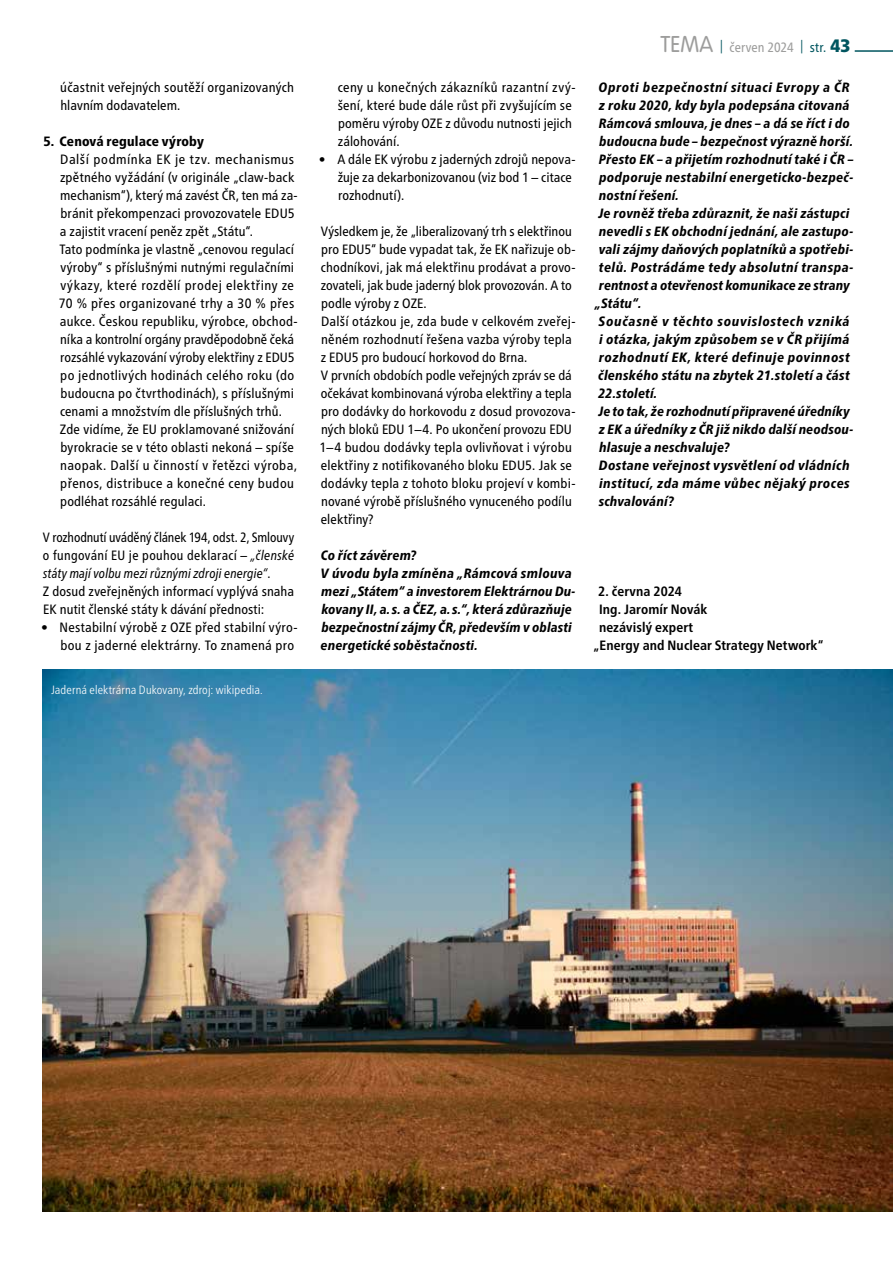
<style>
.page{position:relative;width:893px;height:1263px;background:#fff}
.page>*{position:absolute;margin:0;border:0;box-sizing:border-box;transform-origin:0 0}
.t1{font:condensed 13.5px/18px "Frutiger Neue LT Pro";letter-spacing:.01em;color:#000}
.t2{font:italic 800 condensed 13.5px/18px "Frutiger Neue LT Pro";letter-spacing:.02em;color:#000}
.t3{font:700 condensed 13.5px "Frutiger Neue LT Pro";letter-spacing:.01em;color:#000}
.t4{font:italic 800 condensed 13.5px "Frutiger Neue LT Pro";letter-spacing:.04em;color:#000}
.t5{font:italic 800 condensed 13.5px "Frutiger Neue LT Pro";letter-spacing:.045em;color:#000}
.t6{font:italic 800 condensed 13.5px "Frutiger Neue LT Pro";letter-spacing:.05em;color:#000}
.t7{font:800 condensed 13.5px "Frutiger Neue LT Pro";letter-spacing:.01em;color:#000}
.t8{font:condensed 13.5px "Frutiger Neue LT Pro";letter-spacing:.005em;color:#9d9d9c}
.t9{font:300 condensed 12px "Frutiger Neue LT Pro";letter-spacing:.01em;color:#fff}
.s1{font-style:italic}
.s2{font-family:"VAG Rundschrift D";font-weight:300;font-stretch:normal;font-size:24px}
.s3{font-family:"Myriad Pro";color:#00555f}
.s4{color:#00555f}
.s5{font-weight:900;font-size:18px;color:#00555f}
</style>
<div class="page">
<img style="left:43px;top:669px;width:850px;height:543px">
<hr style="left:855px;top:50px;width:38px;height:2px;background:#00555f">
<p class="t1" style="left:60px;top:79px;width:235px">účastnit veřejných soutěží organizovaných hlavním dodavatelem.</p>
<p class="t7" style="left:43px;top:134px;width:162px">5. Cenová regulace výroby</p>
<p class="t1" style="left:59px;top:151px;width:240px">Další podmínka EK je tzv. mechanismus zpětného vyžádání (v originále „claw-back mechanism“), který má zavést ČR, ten má za&shy;bránit překompenzaci provozovatele EDU5 a zajistit vracení peněz zpět „Státu“.<br>Tato podmínka je vlastně „cenovou regulací výroby“ s příslušnými nutnými regulačními výkazy, které rozdělí prodej elektřiny ze 70 % přes organizované trhy a 30 % přes aukce. Českou republiku, výrobce, obchod&shy;níka a kontrolní orgány pravděpodobně čeká rozsáhlé vykazování výroby elektřiny z EDU5 po jednotlivých hodinách celého roku (do budoucna po čtvrthodinách), s příslušnými cenami a množstvím dle příslušných trhů.<br>Zde vidíme, že EU proklamované snižování byrokracie se v této oblasti nekoná – spíše naopak. Další u činností v řetězci výroba, přenos, distribuce a konečné ceny budou podléhat rozsáhlé regulaci.</p>
<p class="t1" style="left:43px;top:529px;width:253px">V rozhodnutí uváděný článek 194, odst. 2, Smlouvy o fungování EU je pouhou deklarací – <span class="s1">„členské státy mají volbu mezi různými zdroji energie“</span>.<br>Z dosud zveřejněných informací vyplývá snaha EK nutit členské státy k dávání přednosti:</p>
<p class="t1" style="left:41px;top:619px;width:258px;text-align:right">• Nestabilní výrobě z OZE před stabilní výro&shy;bou z jaderné elektrárny. To znamená pro</p>
<p class="t9" style="left:51px;top:683px;width:213px">Jaderná elektrárna Dukovany, zdroj: wikipedia.</p>
<p class="t1" style="left:338px;top:79px;width:239px">ceny u konečných zákazníků razantní zvý&shy;šení, které bude dále růst při zvyšujícím se poměru výroby OZE z důvodu nutnosti jejich zálohování.</p>
<p class="t1" style="left:338px;top:150px;width:239px;text-indent:-19px">• A dále EK výrobu z jaderných zdrojů nepova&shy;žuje za dekarbonizovanou (viz bod 1 – citace rozhodnutí).</p>
<p class="t1" style="left:319px;top:223px;width:257px">Výsledkem je, že „liberalizovaný trh s elektřinou pro EDU5“ bude vypadat tak, že EK nařizuje ob&shy;chodníkovi, jak má elektřinu prodávat a provo&shy;zovateli, jak bude jaderný blok provozován. A to podle výroby z OZE.<br>Další otázkou je, zda bude v celkovém zveřej&shy;něném rozhodnutí řešena vazba výroby tepla z EDU5 pro budoucí horkovod do Brna.<br>V prvních obdobích podle veřejných zpráv se dá očekávat kombinovaná výroba elektřiny a tepla pro dodávky do horkovodu z dosud provozova&shy;ných bloků EDU 1−4. Po ukončení provozu EDU 1–4 budou dodávky tepla ovlivňovat i výrobu elektřiny z notifikovaného bloku EDU5. Jak se dodávky tepla z tohoto bloku projeví v kombi&shy;nované výrobě příslušného vynuceného podílu elektřiny?</p>
<p class="t2" style="left:321px;top:546px;width:256px">Co říct závěrem?<br>V úvodu byla zmíněna „Rámcová smlouva mezi „Státem“ a investorem Elektrárnou Du&shy;kovany II, a.s. a ČEZ, a.s.“, která zdůrazňuje bezpečnostní zájmy ČR, především v oblasti energetické soběstačnosti.</p>
<p class="t8" style="left:661px;top:39px;width:191px"><span class="s2">TEMA</span> <span class="s3">|</span> červen 2024 <span class="s3">|</span> <span class="s4">str.</span> <span class="s5">43</span></p>
<p class="t5" style="left:598px;top:79px;width:253px">Oproti bezpečnostní situaci Evropy a ČR</p>
<p class="t2" style="left:599px;top:96px;width:252px">z roku 2020, kdy byla podepsána citovaná</p>
<p class="t2" style="left:599px;top:114px;width:252px">Rámcová smlouva, je dnes – a dá se říct i do</p>
<p class="t2" style="left:599px;top:132px;width:255px">budoucna bude – bezpečnost výrazně horší.</p>
<p class="t2" style="left:599px;top:150px;width:256px">Přesto EK – a přijetím rozhodnutí také i ČR –</p>
<p class="t2" style="left:599px;top:168px;width:256px">podporuje nestabilní energeticko-bezpeč-</p>
<p class="t2" style="left:599px;top:186px;width:81px">nostní řešení.</p>
<p class="t2" style="left:598px;top:204px;width:253px">Je rovněž třeba zdůraznit, že naši zástupci</p>
<p class="t2" style="left:599px;top:222px;width:256px">nevedli s EK obchodní jednání, ale zastupo-</p>
<p class="t2" style="left:599px;top:240px;width:256px">vali zájmy daňových poplatníků a spotřebi-</p>
<p class="t2" style="left:599px;top:258px;width:256px">telů. Postrádáme tedy absolutní transpa-</p>
<p class="t2" style="left:599px;top:276px;width:252px">rentnost a otevřenost komunikace ze strany</p>
<p class="t2" style="left:595px;top:294px;width:48px">„Státu“.</p>
<p class="t6" style="left:599px;top:313px;width:252px">Současně v těchto souvislostech vzniká</p>
<p class="t2" style="left:599px;top:330px;width:252px">i otázka, jakým způsobem se v ČR přijímá</p>
<p class="t4" style="left:599px;top:349px;width:252px">rozhodnutí EK, které definuje povinnost</p>
<p class="t2" style="left:598px;top:366px;width:253px">členského státu na zbytek 21.století a část</p>
<p class="t2" style="left:598px;top:384px;width:60px">22.století.</p>
<p class="t2" style="left:598px;top:402px;width:253px">Je to tak, že rozhodnutí připravené úředníky</p>
<p class="t2" style="left:599px;top:420px;width:256px">z EK a úředníky z ČR již nikdo další neodsou-</p>
<p class="t2" style="left:599px;top:438px;width:132px">hlasuje a neschvaluje?</p>
<p class="t2" style="left:599px;top:456px;width:252px">Dostane veřejnost vysvětlení od vládních</p>
<p class="t2" style="left:599px;top:474px;width:252px">institucí, zda máme vůbec nějaký proces</p>
<p class="t2" style="left:599px;top:492px;width:77px">schvalování?</p>
<p class="t3" style="left:598px;top:584px;width:85px">2. června 2024</p>
<p class="t3" style="left:599px;top:602px;width:110px">Ing. Jaromír Novák</p>
<p class="t3" style="left:599px;top:620px;width:96px">nezávislý expert</p>
<p class="t3" style="left:593px;top:638px;width:232px">„Energy and Nuclear Strategy Network“</p>
</div>
